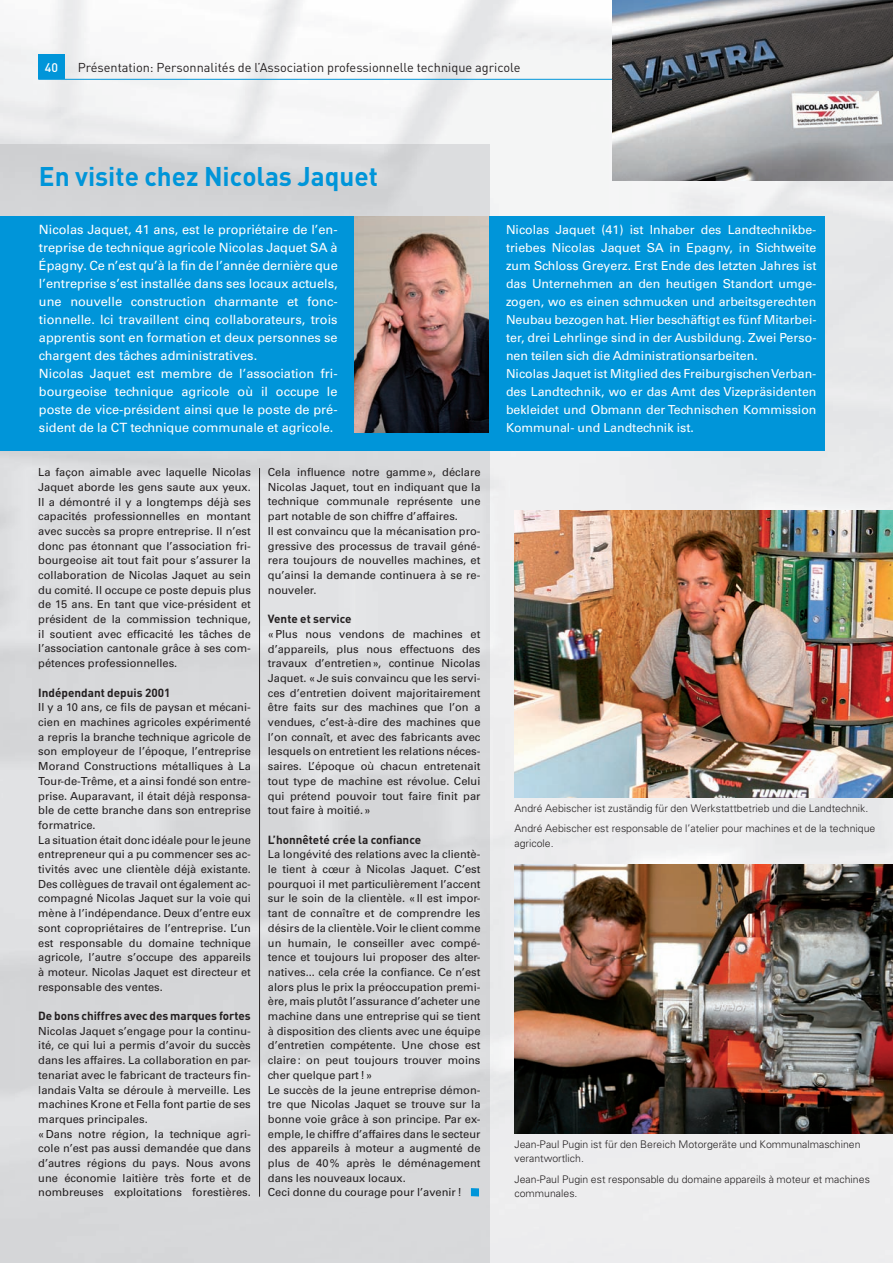
<style>
.page{position:relative;width:893px;height:1263px;background:#fff}
.page>*{position:absolute;margin:0;border:0;box-sizing:border-box;transform-origin:0 0}
.t1{font:700 26.7px "DIN";color:#0095d9}
.t2{font:12.75px/18px "Univers";color:#fff}
.t3{font:12.75px "DIN";color:#231f20}
.t4{font:12.3px/18px "Univers";color:#fff}
.t5{font:500 12.3px "DIN";color:#fff}
.t6{font:700 11.7px "DIN";color:#231f20}
.t7{font:11.1px/14.7px "Univers";color:#231f20}
.t8{font:300 10.5px/14.2px "Univers";color:#231f20}
</style>
<div class="page">
<div style="left:489px;top:153px;width:404px;height:1110px;background:#ededee"></div>
<div style="left:38px;top:54px;width:27px;height:25px;background:#0095d9"></div>
<hr style="left:38px;top:79px;width:597px;height:1px;background:#0095d9">
<img style="left:0;top:144px;width:489px;height:1119px">
<hr style="left:259px;top:468px;width:1px;height:729px;background:#231f20">
<div style="left:0;top:216px;width:825px;height:234px;background:#0095d9"></div>
<img style="left:355px;top:216px;width:133px;height:216px">
<img style="left:612px;top:0;width:281px;height:180px">
<div style="left:471px;top:1188px;width:8px;height:8px;background:#0095d9"></div>
<img style="left:514px;top:510px;width:379px;height:287px">
<img style="left:514px;top:864px;width:379px;height:269px">
<p class="t5" style="left:45px;top:60px;width:15px">40</p>
<p class="t3" style="left:78px;top:59px;width:444px">Présentation: Personnalités de l’Association professionnelle technique agricole</p>
<h1 class="t1" style="left:39px;top:159px;width:340px">En visite chez Nicolas Jaquet</h1>
<p class="t2" style="left:39px;top:221px;width:300px">Nicolas Jaquet, 41 ans, est le propriétaire de l’en&shy;treprise de technique agricole Nicolas Jaquet SA à Épagny. Ce n’est qu’à la fin de l’année dernière que l’entreprise s’est installée dans ses locaux actuels, une nouvelle construction charmante et fonc&shy;tionnelle. Ici travaillent cinq collaborateurs, trois apprentis sont en formation et deux personnes se chargent des tâches administratives.<br>Nicolas Jaquet est membre de l’association fri&shy;bourgeoise technique agricole où il occupe le poste de vice-président ainsi que le poste de pré&shy;sident de la CT technique communale et agricole.</p>
<p class="t4" style="left:506px;top:221px;width:312px">Nicolas Jaquet (41) ist Inhaber des Landtechnikbe&shy;triebes Nicolas Jaquet SA in Epagny, in Sichtweite zum Schloss Greyerz. Erst Ende des letzten Jahres ist das Unternehmen an den heutigen Standort umge&shy;zogen, wo es einen schmucken und arbeitsgerechten Neubau bezogen hat. Hier beschäftigt es fünf Mitarbei&shy;ter, drei Lehrlinge sind in der Ausbildung. Zwei Perso&shy;nen teilen sich die Administrationsarbeiten.<br>Nicolas Jaquet ist Mitglied des Freiburgischen Verban&shy;des Landtechnik, wo er das Amt des Vizepräsidenten bekleidet und Obmann der Technischen Kommission Kommunal- und Landtechnik ist.</p>
<p class="t7" style="left:38px;top:465px;width:214px;text-align:justify">La façon aimable avec laquelle Nicolas Jaquet aborde les gens saute aux yeux.<br>Il a démontré il y a longtemps déjà ses capacités professionnelles en montant avec succès sa propre entreprise. Il n’est donc pas étonnant que l’association fri&shy;bourgeoise ait tout fait pour s’assurer la collaboration de Nicolas Jaquet au sein du comité. Il occupe ce poste depuis plus de 15 ans. En tant que vice-président et président de la commission technique, il soutient avec efficacité les tâches de l’association cantonale grâce à ses com&shy;pétences professionnelles.</p>
<p class="t6" style="left:38px;top:685px;width:134px">Indépendant depuis 2001</p>
<p class="t7" style="left:38px;top:700px;width:214px">Il y a 10 ans, ce fils de paysan et mécani&shy;cien en machines agricoles expérimenté a repris la branche technique agricole de son employeur de l’époque, l’entreprise Morand Constructions métalliques à La Tour-de-Trême, et a ainsi fondé son entre&shy;prise. Auparavant, il était déjà responsa&shy;ble de cette branche dans son entreprise formatrice.<br>La situation était donc idéale pour le jeune entrepreneur qui a pu commencer ses ac&shy;tivités avec une clientèle déjà existante.<br>Des collègues de travail ont également ac&shy;compagné Nicolas Jaquet sur la voie qui mène à l’indépendance. Deux d’entre eux sont copropriétaires de l’entreprise. L’un est responsable du domaine technique agricole, l’autre s’occupe des appareils à moteur. Nicolas Jaquet est directeur et responsable des ventes.</p>
<p class="t6" style="left:38px;top:1008px;width:214px">De bons chiffres avec des marques fortes</p>
<p class="t7" style="left:38px;top:1023px;width:214px">Nicolas Jaquet s’engage pour la continu&shy;ité, ce qui lui a permis d’avoir du succès dans les affaires. La collaboration en par&shy;tenariat avec le fabricant de tracteurs fin&shy;landais Valta se déroule à merveille. Les machines Krone et Fella font partie de ses marques principales.<br>« Dans notre région, la technique agri&shy;cole n’est pas aussi demandée que dans d’autres régions du pays. Nous avons une économie laitière très forte et de nombreuses exploitations forestières.</p>
<p class="t7" style="left:268px;top:465px;width:214px">Cela influence notre gamme », déclare Nicolas Jaquet, tout en indiquant que la technique communale représente une part notable de son chiffre d’affaires.<br>Il est convaincu que la mécanisation pro&shy;gressive des processus de travail géné&shy;rera toujours de nouvelles machines, et qu’ainsi la demande continuera à se re&shy;nouveler.</p>
<p class="t6" style="left:268px;top:611px;width:85px">Vente et service</p>
<p class="t7" style="left:268px;top:627px;width:214px;text-align:justify">« Plus nous vendons de machines et d’appareils, plus nous effectuons des travaux d’entretien », continue Nicolas Jaquet. « Je suis convaincu que les servi&shy;ces d’entretien doivent majoritairement être faits sur des machines que l’on a vendues, c’est-à-dire des machines que l’on connaît, et avec des fabricants avec lesquels on entretient les relations néces&shy;saires. L’époque où chacun entretenait tout type de machine est révolue. Celui qui prétend pouvoir tout faire finit par tout faire à moitié. »</p>
<p class="t6" style="left:268px;top:832px;width:155px">L’honnêteté crée la confiance</p>
<p class="t7" style="left:268px;top:847px;width:214px">La longévité des relations avec la clientè&shy;le tient à cœur à Nicolas Jaquet. C’est pourquoi il met particulièrement l’accent sur le soin de la clientèle. « Il est impor&shy;tant de connaître et de comprendre les désirs de la clientèle. Voir le client comme un humain, le conseiller avec compé&shy;tence et toujours lui proposer des alter&shy;natives... cela crée la confiance. Ce n’est alors plus le prix la préoccupation premi&shy;ère, mais plutôt l’assurance d’acheter une machine dans une entreprise qui se tient à disposition des clients avec une équipe d’entretien compétente. Une chose est claire : on peut toujours trouver moins cher quelque part ! »<br>Le succès de la jeune entreprise démon&shy;tre que Nicolas Jaquet se trouve sur la bonne voie grâce à son principe. Par ex&shy;emple, le chiffre d’affaires dans le secteur des appareils à moteur a augmenté de plus de 40 % après le déménagement dans les nouveaux locaux.<br>Ceci donne du courage pour l’avenir !</p>
<p class="t8" style="left:514px;top:798px;width:362px;line-height:20.2px">André Aebischer ist zuständig für den Werkstattbetrieb und die Landtechnik.<br>André Aebischer est responsable de l’atelier pour machines et de la technique</p>
<p class="t8" style="left:514px;top:836px;width:41px">agricole.</p>
<p class="t8" style="left:514px;top:1137px;width:348px">Jean-Paul Pugin ist für den Bereich Motorgeräte und Kommunalmaschinen verantwortlich.</p>
<p class="t8" style="left:514px;top:1172px;width:357px">Jean-Paul Pugin est responsable du domaine appareils à moteur et machines communales.</p>
</div>
